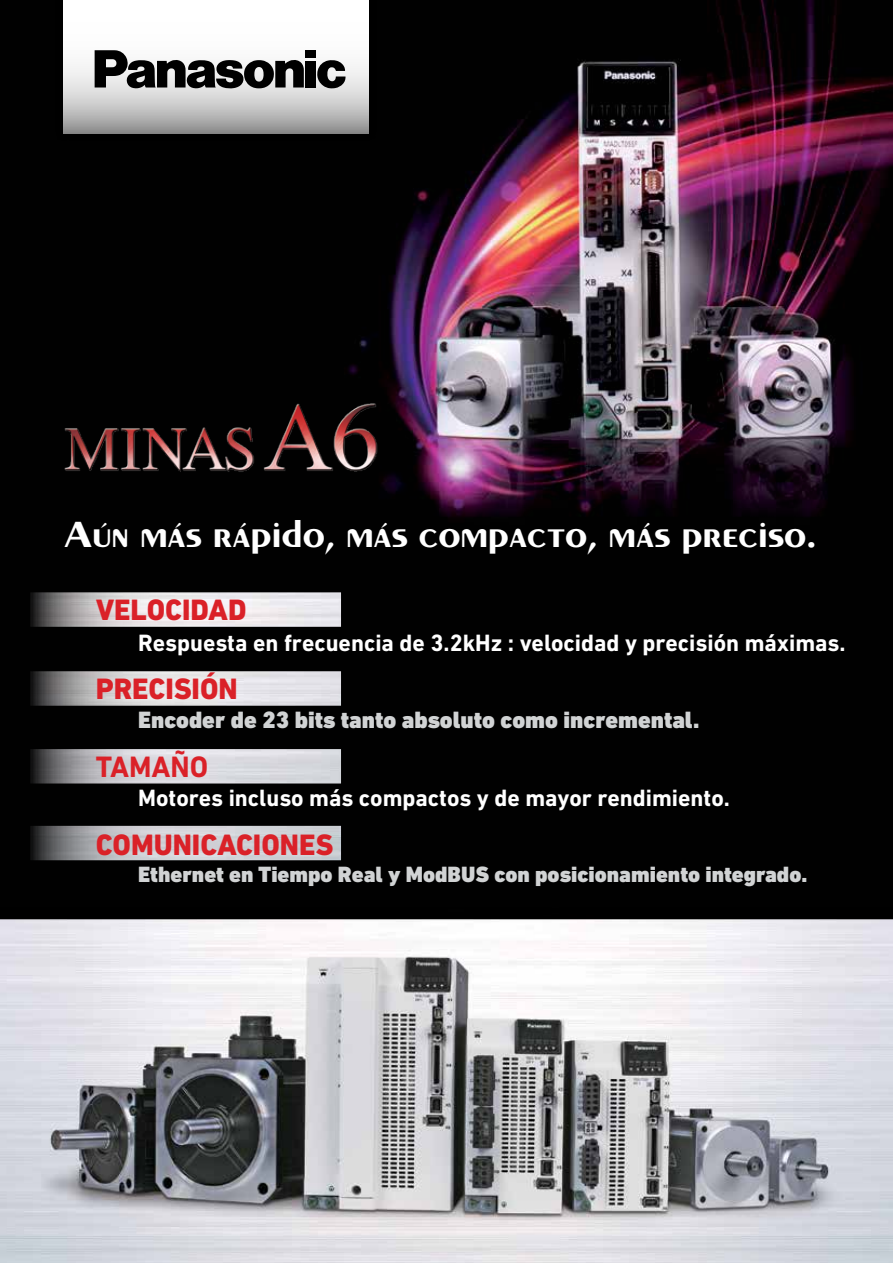
<style>
.page{position:relative;width:893px;height:1263px;background:#fff}
.page>*{position:absolute;margin:0;border:0;box-sizing:border-box;transform-origin:0 0}
.t1{font:700 36px "Monterey";color:#fff}
.t2{font:800 30px "DIN Next W1 G";color:#da2128}
.t3{font:700 30px "DIN Next W1 G";color:#da2128}
.t4{font:700 24px "DIN Next W1 G";color:#fff}
.t5{font:900 24px "DIN Next W1 G";color:#d1d3d4}
.t6{font:900 22.5px "DIN Next W1 G";color:#d1d3d4}
</style>
<div class="page">
<img style="left:0;top:919px;width:893px;height:344px">
<img style="left:0;top:0;width:893px;height:919px">
<img style="left:30px;top:592px;width:311px;height:268px">
<div style="left:56px;top:0;width:321px;height:142px;background:#000"></div>
<svg style="left:64px;top:0;width:305px;height:134px;background:#dfdfdf"></svg>
<svg style="left:95px;top:50px;width:209px;height:39px"></svg>
<div style="left:306px;top:61px;width:10px;height:26px;background:#000"></div>
<div style="left:306px;top:50px;width:10px;height:7px;background:#000"></div>
<svg style="left:317px;top:60px;width:29px;height:28px"></svg>
<img style="left:62px;top:369px;width:318px;height:138px">
<h1 class="t1" style="left:64px;top:518px;width:754px">Aún más rápido, más compacto, más preciso.</h1>
<p class="t2" style="left:96px;top:592px;width:152px">VELOCIDAD</p>
<p class="t4" style="left:138px;top:628px;width:709px">Respuesta en frecuencia de 3.2kHz : velocidad y precisión máximas.</p>
<p class="t2" style="left:96px;top:671px;width:144px">PRECISIÓN</p>
<p class="t5" style="left:138px;top:706px;width:563px">Encoder de 23 bits tanto absoluto como incremental.</p>
<p class="t3" style="left:96px;top:749px;width:114px">TAMAÑO</p>
<p class="t4" style="left:138px;top:784px;width:593px">Motores incluso más compactos y de mayor rendimiento.</p>
<p class="t2" style="left:96px;top:827px;width:239px">COMUNICACIONES</p>
<p class="t6" style="left:138px;top:860px;width:671px">Ethernet en Tiempo Real y ModBUS con posicionamiento integrado.</p>
</div>
